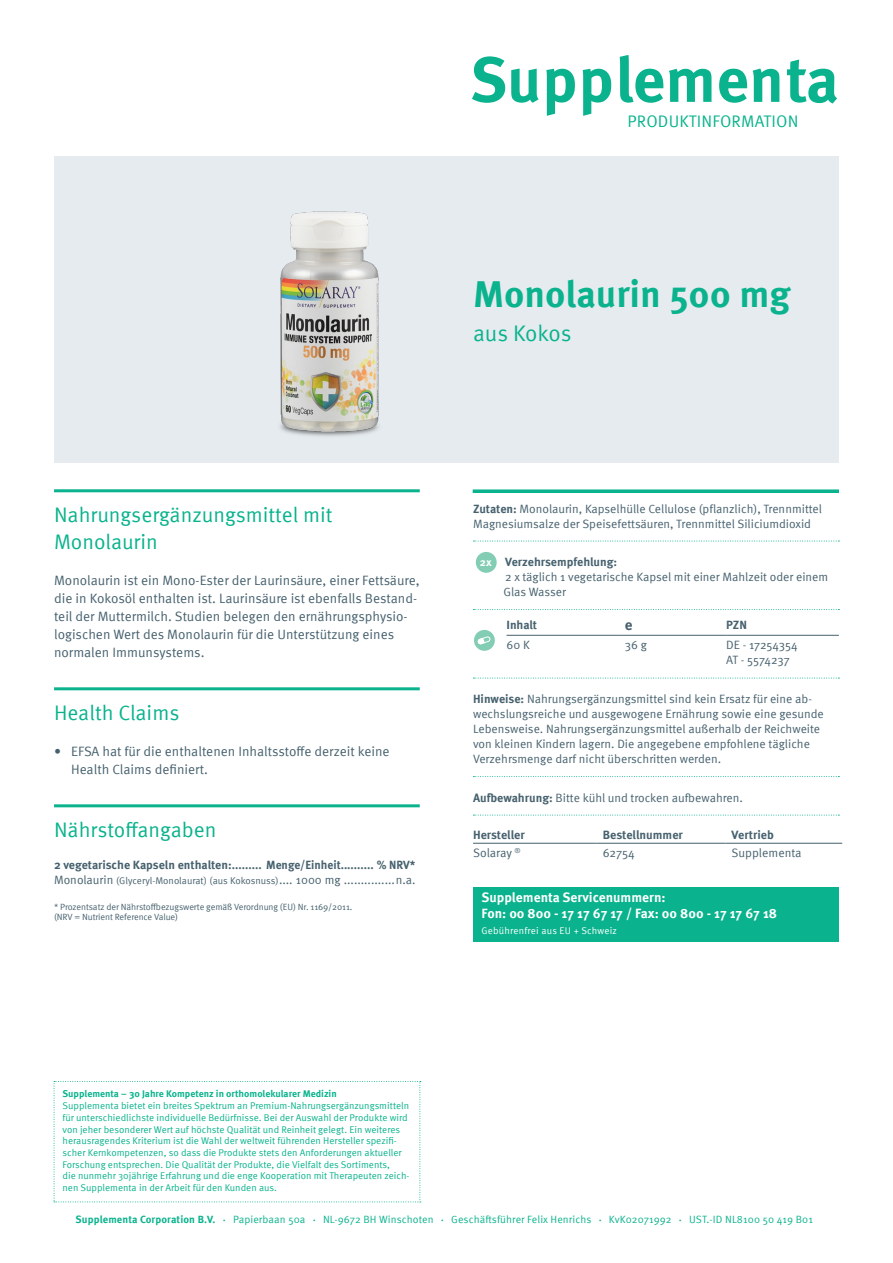
<style>
.page{position:relative;width:893px;height:1263px;background:#fff}
.page>*{position:absolute;margin:0;border:0;box-sizing:border-box;transform-origin:0 0}
.Produkt_Titel{font:700 63.45px "Meta Pro";color:#0ab38d}
.Produkt_Titel-2{font:700 37.5px "Meta Pro";color:#0ab38d}
.Produkt_Subline{font:22.5px "Meta Pro";letter-spacing:-.005em;color:#0ab38d}
.Headline-Grün{font:21px/27px "Meta Pro";color:#0ab38d}
.t1{font:16.65px "Meta Pro";letter-spacing:.01em;color:#0ab38d}
.Nährstoffangaben{font:700 15px "Meta Pro";color:#46616e}
.Fließtext{font:13.5px/18px "Meta Pro";color:#46616e}
.Servicenummern{font:700 13.5px/16.2px "Meta Pro";color:#fff}
.Nährstoffangaben-2{font:700 12.15px "Meta Pro";color:#46616e}
.Nährstoffangaben-3{font:12.15px "Meta Pro";letter-spacing:-.005em;color:#46616e}
.Fließtext_klein{font:12.15px "Meta Pro";letter-spacing:-.01em;color:#46616e}
.Fließtext_klein_mit{font:12px/15px "Meta Pro";color:#46616e}
.Nährstoffangaben-4{font:12px/15px "Meta Pro";color:#46616e}
.Nährstoffangaben-5{font:700 12px "Meta Pro";color:#46616e}
.Fließtext-2{font:700 10.95px "Meta Pro";color:#fff}
.t2{font:10.5px "Meta Pro";letter-spacing:.01em;color:#0ab38d}
.t3{font:700 10.5px "Meta Pro";letter-spacing:.01em;color:#0ab38d}
.Supplementa_Text_Kle{font:9.75px/11.7px "Meta Pro";color:#0ab38d}
.Servicenummern-2{font:9.75px "Meta Pro";letter-spacing:.02em;color:#fff}
.Nährstoffangaben-6{font:9px/10.5px "Meta Pro";letter-spacing:-.01em;color:#46616e}
.s1{font-size:9.75px}
.s2{font-weight:700}
.s3{font-size:4.5px}
</style>
<div class="page">
<div style="left:54px;top:156px;width:785px;height:306px;background:#e6ebef"></div>
<hr style="left:54px;top:489px;width:366px;height:3px;background:#0ab38d">
<hr style="left:54px;top:687px;width:366px;height:3px;background:#0ab38d">
<hr style="left:54px;top:804px;width:366px;height:3px;background:#0ab38d">
<svg style="left:473px;top:541px;width:366px;height:1px"></svg>
<svg style="left:473px;top:609px;width:366px;height:1px"></svg>
<svg style="left:473px;top:678px;width:366px;height:1px"></svg>
<svg style="left:473px;top:776px;width:366px;height:1px"></svg>
<svg style="left:473px;top:815px;width:366px;height:1px"></svg>
<div style="left:473px;top:887px;width:366px;height:54px;background:#0ab38d"></div>
<div style="left:476px;top:552px;width:21px;height:21px;background:#83cdb5;border-radius:50%"></div>
<hr style="left:506px;top:635px;width:113px;height:1px;background:#46616e">
<hr style="left:619px;top:635px;width:107px;height:1px;background:#46616e">
<hr style="left:726px;top:635px;width:113px;height:1px;background:#46616e">
<div style="left:474px;top:630px;width:21px;height:21px;background:#83cdb5;border-radius:50%"></div>
<svg style="left:478px;top:636px;width:12px;height:8px"></svg>
<hr style="left:473px;top:843px;width:124px;height:1px;background:#46616e">
<hr style="left:597px;top:843px;width:129px;height:1px;background:#46616e">
<hr style="left:726px;top:843px;width:116px;height:1px;background:#46616e">
<svg style="left:54px;top:1081px;width:367px;height:121px"></svg>
<svg style="left:473px;top:489px;width:366px;height:4px"></svg>
<img style="left:280px;top:211px;width:99px;height:225px">
<p class="Produkt_Titel" style="left:470px;top:30px;width:371px">Supplementa</p>
<p class="t1" style="left:628px;top:109px;width:172px">PRODUKTINFORMATION</p>
<p class="Produkt_Titel-2" style="left:473px;top:264px;width:319px">Monolaurin 500 mg</p>
<p class="Produkt_Subline" style="left:473px;top:316px;width:100px">aus Kokos</p>
<p class="Headline-Grün" style="left:54px;top:500px;width:280px">Nahrungsergänzungsmittel mit<br>Monolaurin</p>
<p class="Fließtext" style="left:54px;top:570px;width:367px">Monolaurin ist ein Mono-Ester der Laurinsäure, einer Fettsäure, die in Kokosöl enthalten ist. Laurinsäure ist ebenfalls Bestand&shy;teil der Muttermilch. Studien belegen den ernährungsphysio&shy;logischen Wert des Monolaurin für die Unterstützung eines normalen Immunsystems.</p>
<p class="Headline-Grün" style="left:54px;top:698px;width:127px">Health Claims</p>
<p class="Fließtext" style="left:71px;top:741px;width:320px;text-indent:-17px">• EFSA hat für die enthaltenen Inhaltsstoffe derzeit keine<br>Health Claims definiert.</p>
<p class="Headline-Grün" style="left:54px;top:815px;width:164px">Nährstoffangaben</p>
<p class="Nährstoffangaben-5" style="left:54px;top:856px;width:363px">2 vegetarische Kapseln enthalten:......... Menge/Einheit.......... % NRV*</p>
<p class="Nährstoffangaben-4" style="left:54px;top:872px;width:363px">Monolaurin <span class="s1">(Glyceryl-Monolaurat) (aus Kokosnuss)</span>.... 1000 mg ...............n.a.</p>
<p class="Nährstoffangaben-6" style="left:54px;top:901px;width:300px">* Prozentsatz der Nährstoffbezugswerte gemäß Verordnung (EU) Nr. 1169/2011. (NRV = Nutrient Reference Value)</p>
<p class="Fließtext_klein_mit" style="left:473px;top:500px;width:351px"><span class="s2">Zutaten:</span> Monolaurin, Kapselhülle Cellulose (pflanzlich), Trennmittel<br>Magnesiumsalze der Speisefettsäuren, Trennmittel Siliciumdioxid</p>
<p class="Fließtext-2" style="left:480px;top:553px;width:13px">2x</p>
<p class="Fließtext_klein_mit" style="left:503px;top:554px;width:326px"><span class="s2">Verzehrsempfehlung:<br></span>2 x täglich 1 vegetarische Kapsel mit einer Mahlzeit oder einem<br>Glas Wasser</p>
<p class="Nährstoffangaben-5" style="left:506px;top:615px;width:32px">Inhalt</p>
<p class="Nährstoffangaben" style="left:625px;top:613px;width:9px">e</p>
<p class="Nährstoffangaben-5" style="left:726px;top:615px;width:22px">PZN</p>
<p class="Nährstoffangaben-4" style="left:506px;top:636px;width:25px">60 K</p>
<p class="Nährstoffangaben-4" style="left:625px;top:636px;width:24px">36 g</p>
<p class="Nährstoffangaben-4" style="left:726px;top:636px;width:73px">DE - 17254354<br>AT - 5574237</p>
<p class="Fließtext_klein_mit" style="left:473px;top:691px;width:352px"><span class="s2">Hinweise:</span> Nahrungsergänzungsmittel sind kein Ersatz für eine ab&shy;wechslungsreiche und ausgewogene Ernährung sowie eine gesunde Lebensweise. Nahrungsergänzungsmittel außerhalb der Reichweite von kleinen Kindern lagern. Die angegebene empfohlene tägliche Verzehrsmenge darf nicht überschritten werden.</p>
<p class="Fließtext_klein_mit" style="left:473px;top:789px;width:271px"><span class="s2">Aufbewahrung:</span> Bitte kühl und trocken aufbewahren.</p>
<p class="Nährstoffangaben-2" style="left:473px;top:825px;width:53px">Hersteller</p>
<p class="Nährstoffangaben-2" style="left:603px;top:825px;width:82px">Bestellnummer</p>
<p class="Nährstoffangaben-2" style="left:732px;top:825px;width:44px">Vertrieb</p>
<p class="Nährstoffangaben-3" style="left:473px;top:843px;width:49px">Solaray <sup>®</sup></p>
<p class="Fließtext_klein" style="left:603px;top:843px;width:34px">62754</p>
<p class="Nährstoffangaben-3" style="left:732px;top:843px;width:71px">Supplementa</p>
<p class="Servicenummern" style="left:482px;top:888px;width:297px">Supplementa Servicenummern:<br>Fon: 00 800 - 17 17 67 17 / Fax: 00 800 - 17 17 67 18</p>
<p class="Servicenummern-2" style="left:482px;top:923px;width:137px">Gebührenfrei aus EU + Schweiz</p>
<p class="Supplementa_Text_Kle" style="left:63px;top:1087px;width:348px"><span class="s2">Supplementa – 30 Jahre Kompetenz in orthomolekularer Medizin<br></span>Supplementa bietet ein breites Spektrum an Premium-Nahrungsergänzungsmitteln für unterschiedlichste individuelle Bedürfnisse. Bei der Auswahl der Produkte wird von jeher besonderer Wert auf höchste Qualität und Reinheit gelegt. Ein weiteres herausragendes Kriterium ist die Wahl der weltweit führenden Hersteller spezifi&shy;scher Kernkompetenzen, so dass die Produkte stets den Anforderungen aktueller Forschung entsprechen. Die Qualität der Produkte, die Vielfalt des Sortiments,<br>die nunmehr 30jährige Erfahrung und die enge Kooperation mit Therapeuten zeich&shy;nen Supplementa in der Arbeit für den Kunden aus.</p>
<p class="t3" style="left:76px;top:1211px;width:141px">Supplementa Corporation B.V.</p>
<p class="t2" style="left:223px;top:1211px;width:84px"><span class="s3">•</span> Papierbaan 50a</p>
<p class="t2" style="left:313px;top:1211px;width:122px"><span class="s3">•</span> NL-9672 BH Winschoten</p>
<p class="t2" style="left:441px;top:1211px;width:152px"><span class="s3">•</span> Geschäftsführer Felix Henrichs</p>
<p class="t2" style="left:599px;top:1211px;width:74px"><span class="s3">•</span> KvK02071992</p>
<p class="t2" style="left:679px;top:1211px;width:135px"><span class="s3">•</span> UST.-ID NL8100 50 419 B01</p>
</div>
